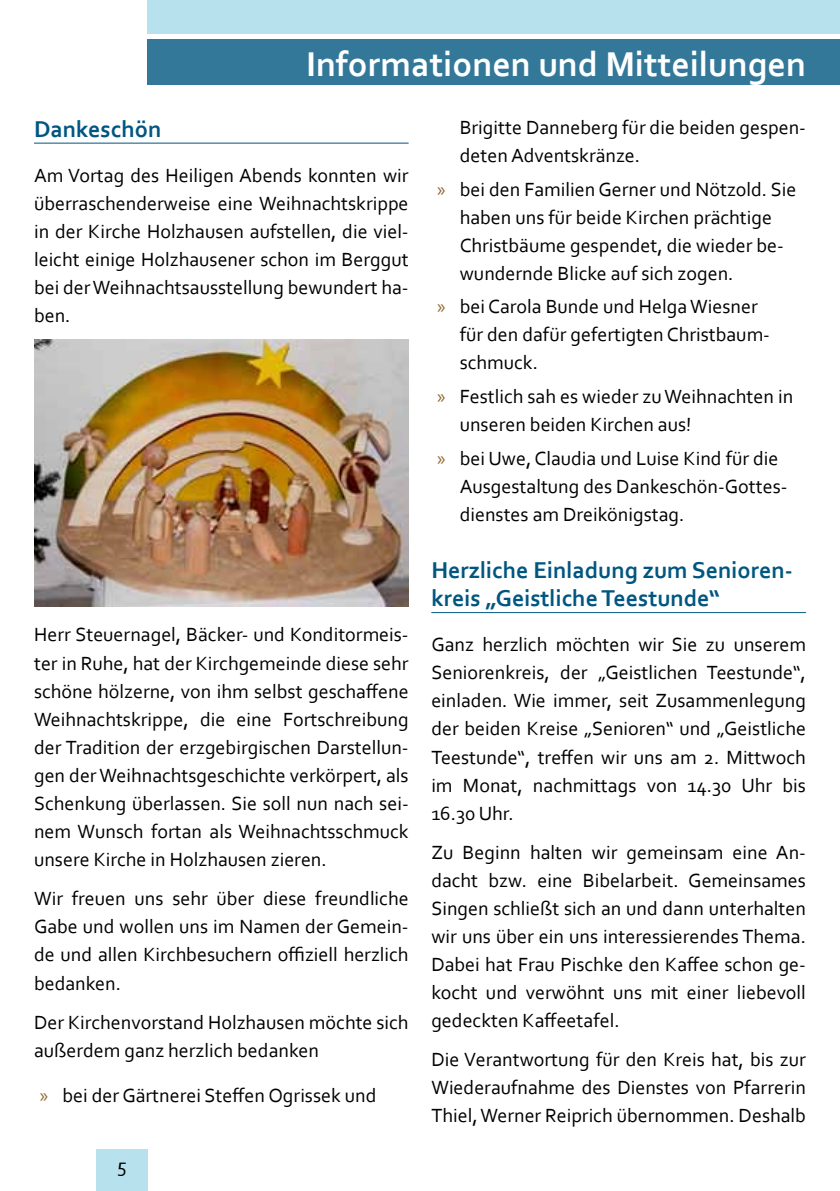
<style>
.page{position:relative;width:840px;height:1191px;background:#fff}
.page>*{position:absolute;margin:0;border:0;box-sizing:border-box;transform-origin:0 0}
.t1{font:700 36px "Corbel";color:#fff}
.t2{font:700 24px/28.8px "Corbel";color:#005680}
.t3{font:20px/28px "Corbel";color:#000;text-align:justify}
.s1{font-family:"Myriad Pro";color:#8c662c}
</style>
<div class="page">
<div style="left:96px;top:1149px;width:51px;height:42px;background:#b7e2ed"></div>
<div style="left:147px;top:0;width:692px;height:34px;background:#b7e2ed"></div>
<div style="left:147px;top:40px;width:692px;height:45px;background:#337899"></div>
<hr style="left:34px;top:143px;width:374px;height:1px;background:#005680">
<hr style="left:431px;top:612px;width:374px;height:1px;background:#005680">
<img style="left:34px;top:339px;width:374px;height:267px">
<h1 class="t1" style="left:306px;top:42px;width:501px">Informationen und M itteilungen</h1>
<p class="t2" style="left:34px;top:114px;width:129px">Dankeschön</p>
<p class="t3" style="left:34px;top:161px;width:376px">Am Vortag des Heiligen Abends konnten wir überraschenderweise eine Weihnachtskrippe in der Kirche Holzhausen aufstellen, die viel&shy;leicht einige Holzhausener schon im Berggut bei der Weihnachtsausstellung bewundert ha&shy;ben.</p>
<p class="t3" style="left:34px;top:620px;width:376px">Herr Steuernagel, Bäcker- und Konditormeis&shy;ter in Ruhe, hat der Kirchgemeinde diese sehr schöne hölzerne, von ihm selbst geschaffene Weihnachtskrippe, die eine Fortschreibung der Tradition der erzgebirgischen Darstellun&shy;gen der Weihnachtsgeschichte verkörpert, als Schenkung überlassen. Sie soll nun nach sei&shy;nem Wunsch fortan als Weihnachtsschmuck unsere Kirche in Holzhausen zieren.</p>
<p class="t3" style="left:34px;top:883px;width:376px">Wir freuen uns sehr über diese freundliche Gabe und wollen uns im Namen der Gemein&shy;de und allen Kirchbesuchern offiziell herzlich bedanken.</p>
<p class="t3" style="left:34px;top:1008px;width:376px">Der Kirchenvorstand Holzhausen möchte sich außerdem ganz herzlich bedanken</p>
<p class="t3" style="left:40px;top:1081px;width:338px"><span class="s1">»</span> bei der Gärtnerei Steffen Ogrissek und</p>
<p class="t3" style="left:117px;top:1150px;width:11px">5</p>
<p class="t3" style="left:459px;top:113px;width:347px">Brigitte Danneberg für die beiden gespen&shy;deten Adventskränze.</p>
<p class="t3" style="left:459px;top:174px;width:338px;text-align:left;text-indent:-23px"><span class="s1">»</span> bei den Familien Gerner und Nötzold. Sie haben uns für beide Kirchen prächtige Christbäume gespendet, die wieder be&shy;wundernde Blicke auf sich zogen.</p>
<p class="t3" style="left:459px;top:292px;width:311px;text-align:left;text-indent:-23px"><span class="s1">»</span> bei Carola Bunde und Helga Wiesner für den dafür gefertigten Christbaum&shy;schmuck.</p>
<p class="t3" style="left:459px;top:382px;width:335px;text-indent:-23px"><span class="s1">»</span> Festlich sah es wieder zu Weihnachten in unseren beiden Kirchen aus!</p>
<p class="t3" style="left:459px;top:443px;width:329px;text-align:left;text-indent:-23px"><span class="s1">»</span> bei Uwe, Claudia und Luise Kind für die<br>Ausgestaltung des Dankeschön-Gottes&shy;dienstes am Dreikönigstag.</p>
<p class="t2" style="left:431px;top:554px;width:363px">Herzliche Einladung zum Senioren&shy;kreis „Geistliche Teestunde“</p>
<p class="t3" style="left:431px;top:630px;width:376px">Ganz herzlich möchten wir Sie zu unserem Seniorenkreis, der „Geistlichen Teestunde“, einladen. Wie immer, seit Zusammenlegung der beiden Kreise „Senioren“ und „Geistliche Teestunde“, treffen wir uns am 2. Mittwoch im Monat, nachmittags von 14.30 Uhr bis 16.30 Uhr.</p>
<p class="t3" style="left:431px;top:837px;width:376px">Zu Beginn halten wir gemeinsam eine An&shy;dacht bzw. eine Bibelarbeit. Gemeinsames Singen schließt sich an und dann unterhalten wir uns über ein uns interessierendes Thema.<br>Dabei hat Frau Pischke den Kaffee schon ge&shy;kocht und verwöhnt uns mit einer liebevoll gedeckten Kaffeetafel.</p>
<p class="t3" style="left:431px;top:1045px;width:376px">Die Verantwortung für den Kreis hat, bis zur Wiederaufnahme des Dienstes von Pfarrerin Thiel, Werner Reiprich übernommen. Deshalb</p>
</div>
